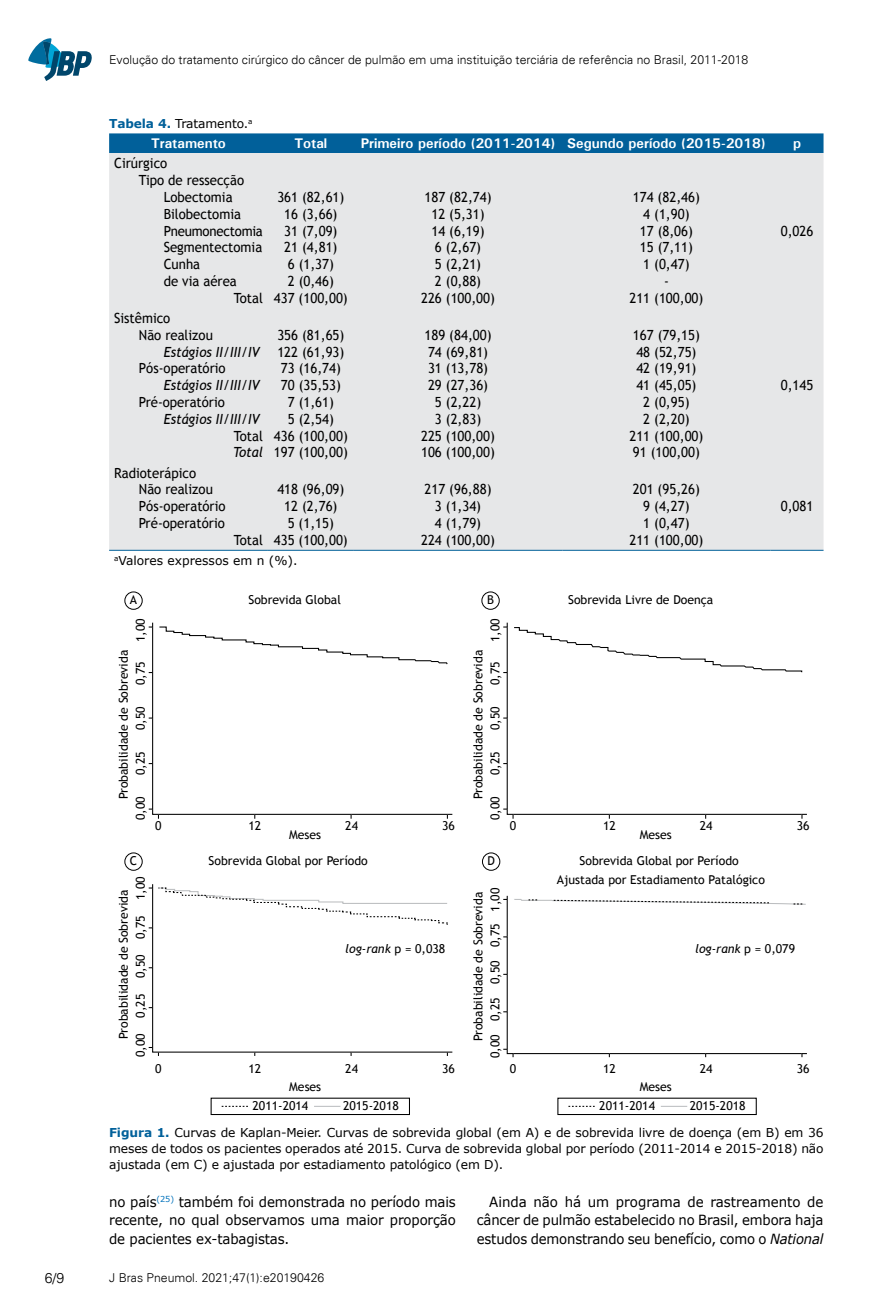
<style>
.page{position:relative;width:893px;height:1315px;background:#fff}
.page>*{position:absolute;margin:0;border:0;box-sizing:border-box;transform-origin:0 0}
.t1{font:14px/16.8px "Trebuchet MS";color:#000;text-align:center;scale:.94 1}
.t2{font:14px/18.6px "Verdana";letter-spacing:-.01em;color:#000;text-align:justify;scale:.96 1}
.t3{font:14px/18.6px "Verdana";letter-spacing:-.01em;color:#000;text-align:justify;scale:.95 1}
.t4{font:700 14px "Univers";color:#fff}
.t5{font:italic 14px "Trebuchet MS";color:#000;scale:.94 1}
.t6{font:300 14px "Univers";color:#000}
.t7{font:12.25px/19.2px "Trebuchet MS";color:#000;text-align:center}
.t8{font:12.25px/15.8px "Verdana";letter-spacing:-.01em;color:#000;text-align:justify}
.t9{font:300 12.25px "Univers";color:#000}
.t10{font:italic 12.25px "Trebuchet MS";color:#000}
.s1{font-weight:700;color:#01609a}
.s2{font-style:normal}
.s3{font-style:italic}
</style>
<div class="page">
<svg style="left:28px;top:38px;width:64px;height:43px"></svg>
<div style="left:109px;top:133px;width:714px;height:20px;background:#01609a"></div>
<div style="left:109px;top:153px;width:714px;height:397px;background:#e6e7e8"></div>
<hr style="left:109px;top:550px;width:159px;height:1px;background:#01609a">
<hr style="left:268px;top:550px;width:86px;height:1px;background:#01609a">
<hr style="left:354px;top:550px;width:208px;height:1px;background:#01609a">
<hr style="left:562px;top:550px;width:209px;height:1px;background:#01609a">
<hr style="left:771px;top:550px;width:52px;height:1px;background:#01609a">
<div style="left:211px;top:1097px;width:199px;height:18px;border:1px solid #000"></div>
<svg style="left:152px;top:622px;width:301px;height:193px"></svg>
<svg style="left:506px;top:622px;width:301px;height:193px"></svg>
<div style="left:124px;top:591px;width:19px;height:19px;border:1px solid #000;border-radius:50%"></div>
<div style="left:481px;top:591px;width:19px;height:19px;border:1px solid #000;border-radius:50%"></div>
<svg style="left:149px;top:626px;width:300px;height:39px"></svg>
<svg style="left:513px;top:626px;width:290px;height:47px"></svg>
<svg style="left:152px;top:884px;width:301px;height:169px"></svg>
<svg style="left:149px;top:1047px;width:10px;height:9px"></svg>
<svg style="left:506px;top:895px;width:301px;height:159px"></svg>
<svg style="left:503px;top:1048px;width:11px;height:9px"></svg>
<div style="left:124px;top:852px;width:19px;height:18px;border:1px solid #000;border-radius:50%"></div>
<div style="left:482px;top:852px;width:18px;height:18px;border:1px solid #000;border-radius:50%"></div>
<svg style="left:149px;top:887px;width:299px;height:41px"></svg>
<svg style="left:513px;top:898px;width:294px;height:7px"></svg>
<svg style="left:222px;top:1105px;width:26px;height:2px"></svg>
<hr style="left:314px;top:1105px;width:26px;height:2px;background:#bcbec0">
<div style="left:557px;top:1097px;width:200px;height:18px;border:1px solid #000"></div>
<svg style="left:568px;top:1105px;width:27px;height:2px"></svg>
<hr style="left:661px;top:1105px;width:26px;height:2px;background:#bcbec0">
<p class="t9" style="left:109px;top:52px;width:641px">Evolução do tratamento cirúrgico do câncer de pulmão em uma instituição terciária de referência no Brasil, 2011-2018</p>
<p class="t8" style="left:109px;top:116px;width:145px"><span class="s1">Tabela 4.</span> Tratamento.<sup>a</sup></p>
<p class="t4" style="left:151px;top:135px;width:76px">Tratamento</p>
<p class="t4" style="left:294px;top:135px;width:34px">Total</p>
<p class="t4" style="left:361px;top:135px;width:406px">Primeiro período (2011-2014) Segundo período (2015-2018)</p>
<p class="t4" style="left:793px;top:135px;width:10px">p</p>
<p class="t1" style="left:114px;top:155px;width:58px">Cirúrgico</p>
<p class="t1" style="left:139px;top:172px;width:113px">Tipo de ressecção</p>
<p class="t1" style="left:164px;top:189px;width:75px">Lobectomia</p>
<p class="t1" style="left:164px;top:205px;width:84px">Bilobectomia</p>
<p class="t1" style="left:164px;top:222px;width:107px">Pneumonectomia</p>
<p class="t1" style="left:164px;top:239px;width:106px">Segmentectomia</p>
<p class="t1" style="left:164px;top:256px;width:40px">Cunha</p>
<p class="t1" style="left:164px;top:273px;width:79px">de via aérea</p>
<p class="t1" style="left:234px;top:289px;width:33px">Total</p>
<p class="t1" style="left:274px;top:189px;width:80px">361 (82,61)<br>16 (3,66)<br>31 (7,09)<br>21 (4,81)<br>6 (1,37)<br>2 (0,46)<br>437 (100,00)</p>
<p class="t1" style="left:421px;top:189px;width:80px">187 (82,74)<br>12 (5,31)<br>14 (6,19)<br>6 (2,67)<br>5 (2,21)<br>2 (0,88)<br>226 (100,00)</p>
<p class="t1" style="left:629px;top:189px;width:80px">174 (82,46)<br>4 (1,90)<br>17 (8,06)<br>15 (7,11)<br>1 (0,47)<br>-<br>211 (100,00)</p>
<p class="t1" style="left:781px;top:222px;width:36px">0,026</p>
<p class="t1" style="left:139px;top:310px;width:80px;text-align:left;text-indent:-25px">Sistêmico<br>Não realizou</p>
<p class="t5" style="left:164px;top:343px;width:103px">Estágios II/III/IV</p>
<p class="t1" style="left:139px;top:360px;width:94px">Pós-operatório</p>
<p class="t5" style="left:164px;top:377px;width:103px">Estágios II/III/IV</p>
<p class="t1" style="left:139px;top:394px;width:93px">Pré-operatório</p>
<p class="t5" style="left:164px;top:410px;width:103px">Estágios II/III/IV</p>
<p class="t1" style="left:234px;top:427px;width:33px">Total</p>
<p class="t5" style="left:233px;top:444px;width:33px">Total</p>
<p class="t1" style="left:139px;top:464px;width:94px;text-align:left;text-indent:-25px">Radioterápico<br>Não realizou<br>Pós-operatório<br>Pré-operatório</p>
<p class="t1" style="left:234px;top:532px;width:33px">Total</p>
<p class="t1" style="left:274px;top:327px;width:80px">356 (81,65)<br>122 (61,93)<br>73 (16,74)<br>70 (35,53)<br>7 (1,61)<br>5 (2,54)<br>436 (100,00)<br>197 (100,00)</p>
<p class="t1" style="left:421px;top:327px;width:80px">189 (84,00)<br>74 (69,81)<br>31 (13,78)<br>29 (27,36)<br>5 (2,22)<br>3 (2,83)<br>225 (100,00)<br>106 (100,00)</p>
<p class="t1" style="left:629px;top:327px;width:80px">167 (79,15)<br>48 (52,75)<br>42 (19,91)<br>41 (45,05)<br>2 (0,95)<br>2 (2,20)<br>211 (100,00)<br>91 (100,00)</p>
<p class="t1" style="left:274px;top:481px;width:80px">418 (96,09)<br>12 (2,76)<br>5 (1,15)<br>435 (100,00)</p>
<p class="t1" style="left:421px;top:481px;width:80px">217 (96,88)<br>3 (1,34)<br>4 (1,79)<br>224 (100,00)</p>
<p class="t1" style="left:629px;top:481px;width:80px">201 (95,26)<br>9 (4,27)<br>1 (0,47)<br>211 (100,00)</p>
<p class="t8" style="left:114px;top:552px;width:185px"><sup>a</sup>Valores expressos em n (%).</p>
<p class="t7" style="left:248px;top:590px;width:94px">Sobrevida Global</p>
<p class="t7" style="left:568px;top:590px;width:147px">Sobrevida Livre de Doença</p>
<p class="t7" style="left:130px;top:590px;width:9px">A</p>
<p class="t7" style="left:487px;top:590px;width:8px">B</p>
<p class="t1" style="left:781px;top:377px;width:36px">0,145</p>
<p class="t1" style="left:781px;top:498px;width:36px">0,081</p>
<p class="t7" style="left:114px;top:799px;width:151px;rotate:-90deg">Probabilidade de Sobrevida</p>
<p class="t7" style="left:131px;top:642px;width:25px;rotate:-90deg">1,00</p>
<p class="t7" style="left:131px;top:685px;width:25px;rotate:-90deg">0,75</p>
<p class="t7" style="left:131px;top:730px;width:25px;rotate:-90deg">0,50</p>
<p class="t7" style="left:131px;top:775px;width:25px;rotate:-90deg">0,25</p>
<p class="t7" style="left:131px;top:820px;width:25px;rotate:-90deg">0,00</p>
<p class="t7" style="left:486px;top:642px;width:25px;rotate:-90deg">1,00</p>
<p class="t7" style="left:486px;top:685px;width:25px;rotate:-90deg">0,75</p>
<p class="t7" style="left:486px;top:730px;width:25px;rotate:-90deg">0,50</p>
<p class="t7" style="left:486px;top:775px;width:25px;rotate:-90deg">0,25</p>
<p class="t7" style="left:486px;top:820px;width:25px;rotate:-90deg">0,00</p>
<p class="t7" style="left:469px;top:799px;width:151px;rotate:-90deg">Probabilidade de Sobrevida</p>
<p class="t7" style="left:155px;top:816px;width:8px">0</p>
<p class="t7" style="left:248px;top:816px;width:14px">12</p>
<p class="t7" style="left:345px;top:816px;width:14px">24</p>
<p class="t7" style="left:442px;top:816px;width:14px">36</p>
<p class="t7" style="left:510px;top:816px;width:8px">0</p>
<p class="t7" style="left:603px;top:816px;width:14px">12</p>
<p class="t7" style="left:700px;top:816px;width:14px">24</p>
<p class="t7" style="left:797px;top:816px;width:14px">36</p>
<p class="t7" style="left:289px;top:825px;width:33px">Meses</p>
<p class="t7" style="left:640px;top:825px;width:33px">Meses</p>
<p class="t7" style="left:209px;top:851px;width:161px">Sobrevida Global por Período</p>
<p class="t7" style="left:557px;top:851px;width:210px">Sobrevida Global por Período<br>Ajustada por Estadiamento Patalógico</p>
<p class="t7" style="left:130px;top:851px;width:9px">C</p>
<p class="t7" style="left:487px;top:851px;width:9px">D</p>
<p class="t7" style="left:131px;top:900px;width:25px;rotate:-90deg">1,00</p>
<p class="t7" style="left:114px;top:1039px;width:151px;rotate:-90deg">Probabilidade de Sobrevida</p>
<p class="t7" style="left:486px;top:911px;width:25px;rotate:-90deg">1,00</p>
<p class="t7" style="left:469px;top:1041px;width:151px;rotate:-90deg">Probabilidade de Sobrevida</p>
<p class="t7" style="left:131px;top:939px;width:25px;rotate:-90deg">0,75</p>
<p class="t7" style="left:131px;top:978px;width:25px;rotate:-90deg">0,50</p>
<p class="t7" style="left:131px;top:1017px;width:25px;rotate:-90deg">0,25</p>
<p class="t7" style="left:131px;top:1057px;width:25px;rotate:-90deg">0,00</p>
<p class="t7" style="left:486px;top:947px;width:25px;rotate:-90deg">0,75</p>
<p class="t7" style="left:486px;top:984px;width:25px;rotate:-90deg">0,50</p>
<p class="t7" style="left:486px;top:1021px;width:25px;rotate:-90deg">0,25</p>
<p class="t7" style="left:486px;top:1058px;width:25px;rotate:-90deg">0,00</p>
<p class="t10" style="left:345px;top:941px;width:102px">log-rank <span class="s2">p = 0,038</span></p>
<p class="t10" style="left:695px;top:941px;width:102px">log-rank <span class="s2">p = 0,079</span></p>
<p class="t7" style="left:155px;top:1058px;width:8px">0</p>
<p class="t7" style="left:248px;top:1058px;width:14px">12</p>
<p class="t7" style="left:345px;top:1058px;width:14px">24</p>
<p class="t7" style="left:442px;top:1058px;width:14px">36</p>
<p class="t7" style="left:510px;top:1059px;width:8px">0</p>
<p class="t7" style="left:603px;top:1059px;width:14px">12</p>
<p class="t7" style="left:700px;top:1059px;width:14px">24</p>
<p class="t7" style="left:797px;top:1059px;width:14px">36</p>
<p class="t7" style="left:289px;top:1077px;width:33px">Meses</p>
<p class="t7" style="left:640px;top:1077px;width:33px">Meses</p>
<p class="t7" style="left:252px;top:1096px;width:57px">2011-2014</p>
<p class="t7" style="left:343px;top:1096px;width:57px">2015-2018</p>
<p class="t7" style="left:599px;top:1096px;width:57px">2011-2014</p>
<p class="t7" style="left:690px;top:1096px;width:57px">2015-2018</p>
<p class="t8" style="left:109px;top:1125px;width:716px"><span class="s1">Figura 1.</span> Curvas de Kaplan-Meier. Curvas de sobrevida global (em A) e de sobrevida livre de doença (em B) em 36 meses de todos os pacientes operados até 2015. Curva de sobrevida global por período (2011-2014 e 2015-2018) não ajustada (em C) e ajustada por estadiamento patológico (em D).</p>
<p class="t3" style="left:109px;top:1192px;width:366px">no país<sup>(25)</sup> também foi demonstrada no período mais recente, no qual observamos uma maior proporção de pacientes ex-tabagistas.</p>
<p class="t2" style="left:477px;top:1192px;width:363px;text-indent:12px">Ainda não há um programa de rastreamento de câncer de pulmão estabelecido no Brasil, embora haja estudos demonstrando seu benefício, como o <span class="s3">National</span></p>
<p class="t6" style="left:45px;top:1269px;width:21px">6/9</p>
<p class="t9" style="left:109px;top:1270px;width:217px">J Bras Pneumol. 2021;47(1):e20190426</p>
</div>
